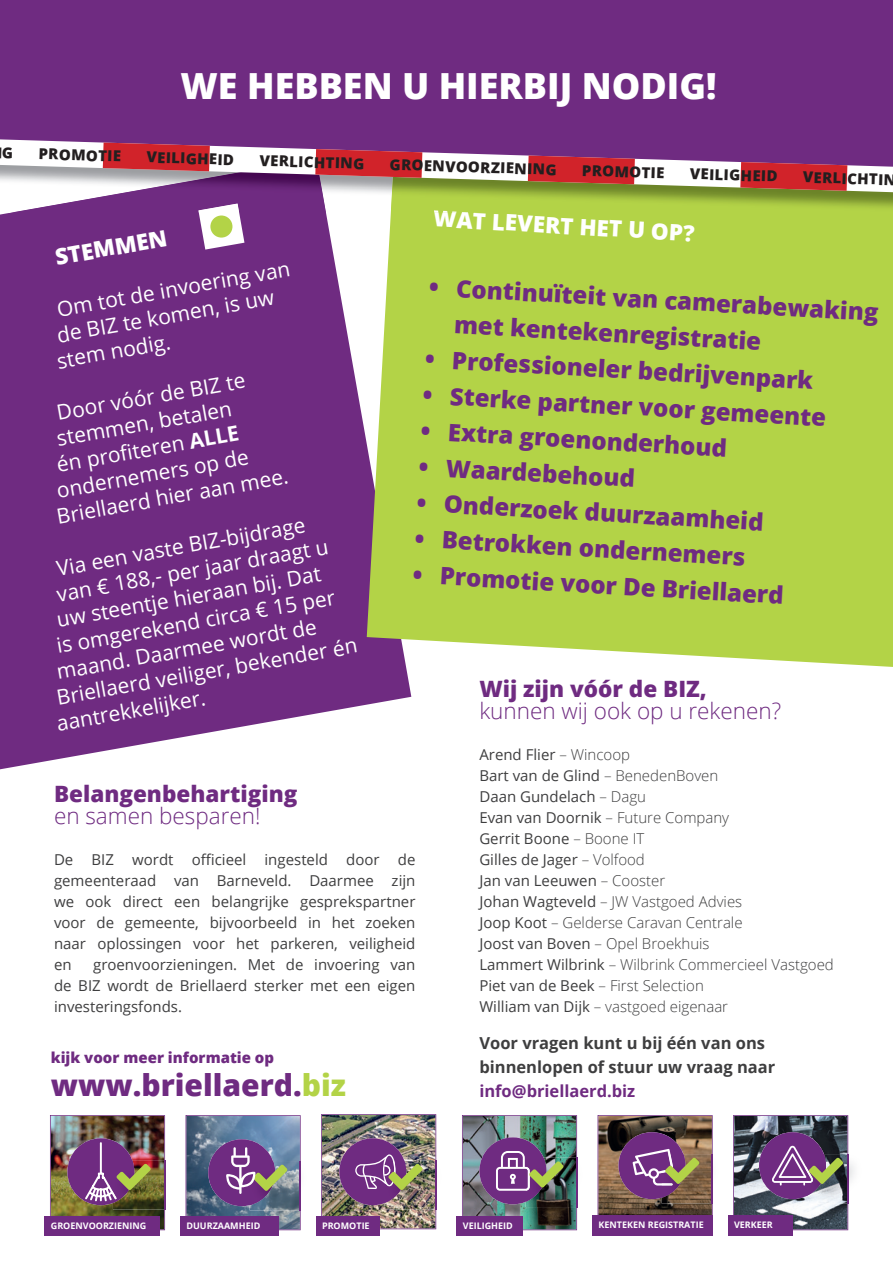
<style>
.page{position:relative;width:893px;height:1263px;background:#fff}
.page>*{position:absolute;margin:0;border:0;box-sizing:border-box;transform-origin:0 0}
.t1{font:800 36px "Open Sans";color:#fff}
.t2{font:800 30px "Open Sans";color:#6f2b81}
.t3{font:800 24px/36px "Open Sans";color:#6f2b81}
.t4{font:300 22.5px "Open Sans";color:#6f2b81}
.t5{font:800 22.5px "Open Sans";color:#6f2b81}
.t6{font:800 22.5px "Open Sans";color:#fff}
.t7{font:21px/25.5px "Open Sans";color:#fff}
.t8{font:700 16.5px/24px "Open Sans";color:#3e3e3f}
.t9{font:700 16.5px "Open Sans";color:#6f2b81}
.t10{font:300 15px/21px "Open Sans";color:#3e3e3f}
.t11{font:15px/21px "Open Sans";color:#3e3e3f;text-align:justify}
.t12{font:800 15px "Open Sans";color:#231f20}
.t13{font:800 15px "Open Sans";color:#6f2b81}
.t14{font:700 9px "Open Sans";color:#fff}
.s1{font-weight:700}
.s2{font-weight:400}
.s3{color:#b3d347}
</style>
<div class="page">
<svg style="left:0;top:213px;width:411px;height:556px;background:#7c3f8d"></svg>
<div style="left:367px;top:213px;width:526px;height:454px;background:#b3d347"></div>
<div style="left:592px;top:1215px;width:121px;height:20px;background:#6f2b81"></div>
<div style="left:316px;top:1216px;width:64px;height:19px;background:#6f2b81"></div>
<div style="left:45px;top:1216px;width:115px;height:19px;background:#6f2b81"></div>
<div style="left:180px;top:1216px;width:98px;height:19px;background:#6f2b81"></div>
<div style="left:728px;top:1215px;width:64px;height:20px;background:#6f2b81"></div>
<div style="left:457px;top:1216px;width:66px;height:19px;background:#6f2b81"></div>
<img style="left:165px;top:1160px;width:1px;height:49px">
<img style="left:50px;top:1115px;width:115px;height:115px">
<img style="left:436px;top:1160px;width:1px;height:49px">
<img style="left:321px;top:1114px;width:115px;height:115px">
<svg style="left:598px;top:1115px;width:115px;height:100px;background:#745459"></svg>
<img style="left:577px;top:1158px;width:1px;height:49px">
<img style="left:462px;top:1115px;width:115px;height:115px">
<img style="left:848px;top:1154px;width:7px;height:49px">
<svg style="left:733px;top:1115px;width:115px;height:115px;background:#6f5f7c"></svg>
<svg style="left:186px;top:1115px;width:115px;height:115px;background:#6d668f"></svg>
<div style="left:0;top:0;width:893px;height:136px;background:#6f2b81"></div>
<svg style="left:198px;top:213px;width:46px;height:37px"></svg>
<div style="left:210px;top:215px;width:22px;height:23px;background:#b3d347;border-radius:50%"></div>
<img style="left:10px;top:194px;width:316px;height:19px">
<img style="left:391px;top:194px;width:502px;height:19px">
<img style="left:434px;top:210px;width:48px;height:3px">
<img style="left:198px;top:203px;width:41px;height:10px">
<svg style="left:0;top:136px;width:893px;height:58px"></svg>
<svg style="left:740px;top:162px;width:107px;height:29px;background:#c62c32"></svg>
<svg style="left:528px;top:156px;width:107px;height:28px;background:#c92a30"></svg>
<svg style="left:315px;top:149px;width:107px;height:29px;background:#c92d38"></svg>
<svg style="left:103px;top:143px;width:107px;height:28px;background:#cb2c35"></svg>
<svg style="left:3px;top:147px;width:9px;height:11px"></svg>
<h1 class="t1" style="left:181px;top:59px;width:537px">WE HEBBEN U HIERBIJ NODIG!</h1>
<p class="t12" style="left:39px;top:142px;width:84px;rotate:2deg">PROMOTIE</p>
<p class="t12" style="left:147px;top:145px;width:89px;rotate:2deg">VEILIGHEID</p>
<p class="t12" style="left:260px;top:149px;width:106px;rotate:2deg">VERLICHTING</p>
<p class="t12" style="left:390px;top:153px;width:168px;rotate:2deg">GROENVOORZIENING</p>
<p class="t12" style="left:582px;top:159px;width:84px;rotate:2deg">PROMOTIE</p>
<p class="t12" style="left:690px;top:162px;width:89px;rotate:2deg">VEILIGHEID</p>
<p class="t12" style="left:803px;top:165px;width:95px;rotate:2deg">VERLICHTIN</p>
<h3 class="t6" style="left:434px;top:202px;width:263px;rotate:3deg">WAT LEVERT HET U OP?</h3>
<h3 class="t3" style="left:457px;top:270px;width:425px;text-indent:-27px;rotate:3deg">• Continuïteit van camerabewaking met kentekenregistratie</h3>
<h3 class="t3" style="left:426px;top:340px;width:390px;rotate:3deg">• Professioneler bedrijvenpark</h3>
<h3 class="t6" style="left:52px;top:240px;width:115px;rotate:-10deg">STEMMEN</h3>
<h3 class="t7" style="left:46px;top:298px;width:247px;text-indent:9px;rotate:-10deg">Om tot de invoering van de BIZ te komen, is uw stem nodig.</h3>
<h3 class="t7" style="left:55px;top:400px;width:192px;rotate:-10deg">Door vóór de BIZ te</h3>
<h3 class="t3" style="left:424px;top:376px;width:405px;rotate:3deg">• Sterke partner voor gemeente</h3>
<h3 class="t3" style="left:422px;top:412px;width:308px;rotate:3deg">• Extra groenonderhoud</h3>
<h3 class="t3" style="left:420px;top:447px;width:218px;rotate:3deg">• Waardebehoud</h3>
<h3 class="t3" style="left:418px;top:484px;width:349px;rotate:3deg">• Onderzoek duurzaamheid</h3>
<h3 class="t3" style="left:416px;top:520px;width:333px;rotate:3deg">• Betrokken ondernemers</h3>
<h3 class="t3" style="left:414px;top:556px;width:373px;rotate:3deg">• Promotie voor De Briellaerd</h3>
<h3 class="t7" style="left:55px;top:426px;width:179px;rotate:-10deg">stemmen, betalen</h3>
<h3 class="t7" style="left:55px;top:451px;width:186px;rotate:-10deg">én profi teren <span class="s1">ALLE</span></h3>
<h3 class="t7" style="left:55px;top:477px;width:196px;rotate:-10deg">ondernemers op de</h3>
<h3 class="t7" style="left:55px;top:503px;width:236px;rotate:-10deg">Briellaerd hier aan mee.</h3>
<h3 class="t7" style="left:55px;top:555px;width:253px;rotate:-10deg">Via een vaste BIZ-bijdrage</h3>
<h3 class="t7" style="left:55px;top:581px;width:277px;rotate:-10deg">van € 188,- per jaar draagt u</h3>
<h3 class="t7" style="left:55px;top:607px;width:269px;rotate:-10deg">uw steentje hieraan bij. Dat</h3>
<h3 class="t7" style="left:55px;top:633px;width:284px;rotate:-10deg">is omgerekend circa € 15 per</h3>
<h3 class="t7" style="left:55px;top:659px;width:265px;rotate:-10deg">maand. Daarmee wordt de</h3>
<h3 class="t7" style="left:55px;top:684px;width:306px;rotate:-10deg">Briellaerd veiliger, bekender én</h3>
<h3 class="t5" style="left:479px;top:672px;width:229px">Wij zijn vóór de BIZ,</h3>
<h3 class="t4" style="left:479px;top:696px;width:303px">kunnen wij ook op u rekenen?</h3>
<p class="t10" style="left:479px;top:743px;width:356px"><span class="s2">Arend Flier</span> – Wincoop<br><span class="s2">Bart van de Glind</span> – BenedenBoven<br><span class="s2">Daan Gundelach</span> – Dagu<br><span class="s2">Evan van Doornik</span> – Future Company<br><span class="s2">Gerrit Boone</span> – Boone IT<br><span class="s2">Gilles de Jager</span> – Volfood<br><span class="s2">Jan van Leeuwen</span> – Cooster<br><span class="s2">Johan Wagteveld</span> – JW Vastgoed Advies<br><span class="s2">Joop Koot</span> – Gelderse Caravan Centrale<br><span class="s2">Joost van Boven</span> – Opel Broekhuis<br><span class="s2">Lammert Wilbrink</span> – Wilbrink Commercieel Vastgoed<br><span class="s2">Piet van de Beek</span> – First Selection<br><span class="s2">William van Dijk</span> – vastgoed eigenaar</p>
<h3 class="t7" style="left:55px;top:710px;width:152px;rotate:-10deg">aantrekkelijker.</h3>
<h3 class="t5" style="left:54px;top:777px;width:245px">Belangenbehartiging</h3>
<h3 class="t4" style="left:54px;top:801px;width:208px">en samen besparen!</h3>
<p class="t11" style="left:54px;top:848px;width:363px">De BIZ wordt officieel ingesteld door de gemeenteraad van Barneveld. Daarmee zijn we ook direct een belangrijke gesprekspartner voor de gemeente, bijvoorbeeld in het zoeken naar oplossingen voor het parkeren, veiligheid en</p>
<p class="t11" style="left:54px;top:953px;width:363px;text-indent:39px">groenvoorzieningen. Met de invoering van de BIZ wordt de Briellaerd sterker met een eigen investeringsfonds.</p>
<p class="t13" style="left:51px;top:1046px;width:225px">kijk voor meer informatie op</p>
<h2 class="t2" style="left:51px;top:1062px;width:297px">www.briellaerd.<span class="s3">biz</span></h2>
<p class="t8" style="left:479px;top:1030px;width:297px">Voor vragen kunt u bij één van ons binnenlopen of stuur uw vraag naar</p>
<p class="t9" style="left:479px;top:1079px;width:157px">info@briellaerd.biz</p>
<p class="t14" style="left:51px;top:1219px;width:97px">GROENVOORZIENING</p>
<p class="t14" style="left:186px;top:1219px;width:75px">DUURZAAMHEID</p>
<p class="t14" style="left:322px;top:1219px;width:49px">PROMOTIE</p>
<p class="t14" style="left:463px;top:1219px;width:52px">VEILIGHEID</p>
<p class="t14" style="left:598px;top:1218px;width:107px">KENTEKEN REGISTRATIE</p>
<p class="t14" style="left:734px;top:1219px;width:40px">VERKEER</p>
</div>
